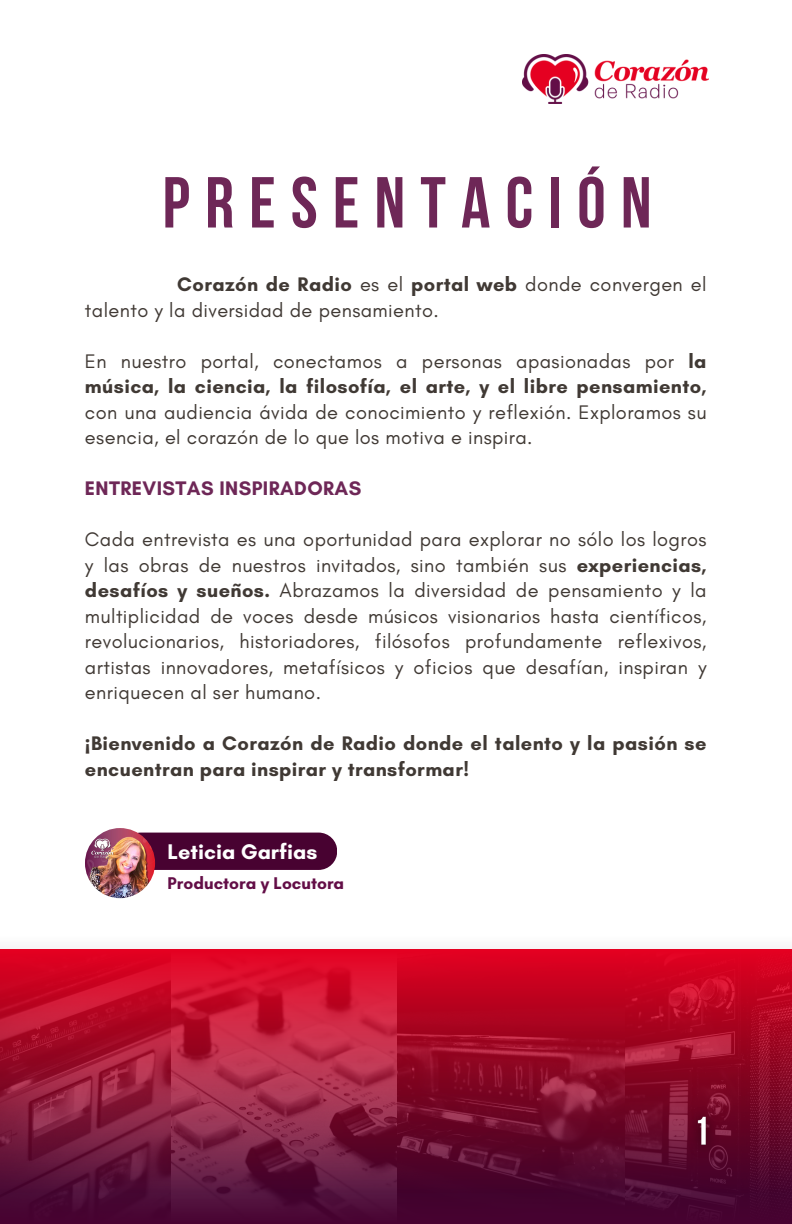
<style>
.page{position:relative;width:792px;height:1224px;background:#fff}
.page>*{position:absolute;margin:0;border:0;box-sizing:border-box;transform-origin:0 0}
.t1{font:700 72px "Bebas Neue";letter-spacing:.21em;color:#6e2757}
.t2{font:700 21.6px "Glacial Indifference";color:#fff}
.t3{font:20px/25.6px "Glacial Indifference";letter-spacing:.02em;color:#403934;text-align:justify}
.t4{font:700 20px/25.6px "Glacial Indifference";letter-spacing:.02em;color:#403934}
.t5{font:700 20px "Glacial Indifference";letter-spacing:.02em;color:#6e2757}
.t6{font:700 17.2px "Glacial Indifference";color:#630e47}
.s1{font-weight:700}
.s2{font-family:"Noto Sans"}
</style>
<div class="page">
<img style="left:523px;top:54px;width:186px;height:50px">
<svg style="left:0;top:949px;width:791px;height:275px;background:#911031"></svg>
<img style="left:678px;top:1099px;width:47px;height:67px">
<div style="left:122px;top:833px;width:215px;height:37px;background:#480231;border-radius:19px"></div>
<img style="left:85px;top:828px;width:70px;height:70px;border-radius:50%">
<h3 class="t1" style="left:163px;top:174px;width:491px">PRESENTACIÓN</h3>
<h1 class="t3" style="left:85px;top:272px;width:623px;text-indent:92px"><span class="s1">Corazón de Radio</span> es el <span class="s1">portal web</span> donde convergen el talento y la diversidad de pensamiento.</h1>
<h4 class="t3" style="left:85px;top:348px;width:623px">En nuestro portal, conectamos a personas apasionadas por <span class="s1">la música, la ciencia, la filosofía, el arte, y el libre pensamiento, </span>con una audiencia ávida de conocimiento y reflexión. Exploramos su esencia, el corazón de lo que los motiva e inspira.</h4>
<h4 class="t5" style="left:85px;top:476px;width:278px">ENTREVISTAS INSPIRADORAS</h4>
<h2 class="t3" style="left:85px;top:527px;width:623px">Cada entrevista es una oportunidad para explorar no sólo los logros y las obras de nuestros invitados, sino también sus <span class="s1">experiencias, desafíos y sueños.</span> Abrazamos la diversidad de pensamiento y la multiplicidad de voces desde músicos visionarios hasta científicos, revolucionarios, historiadores, filósofos profundamente reflexivos, artistas innovadores, metafísicos y oficios que desafían, inspiran y enriquecen al ser humano.</h2>
<h4 class="t4" style="left:85px;top:731px;width:623px"><span class="s2">¡</span>Bienvenido a Corazón de Radio donde el talento y la pasión se encuentran para inspirar y transformar!</h4>
<h3 class="t2" style="left:168px;top:838px;width:151px">Leticia Garfias</h3>
<p class="t6" style="left:168px;top:873px;width:178px">Productora y Locutora</p>
</div>
